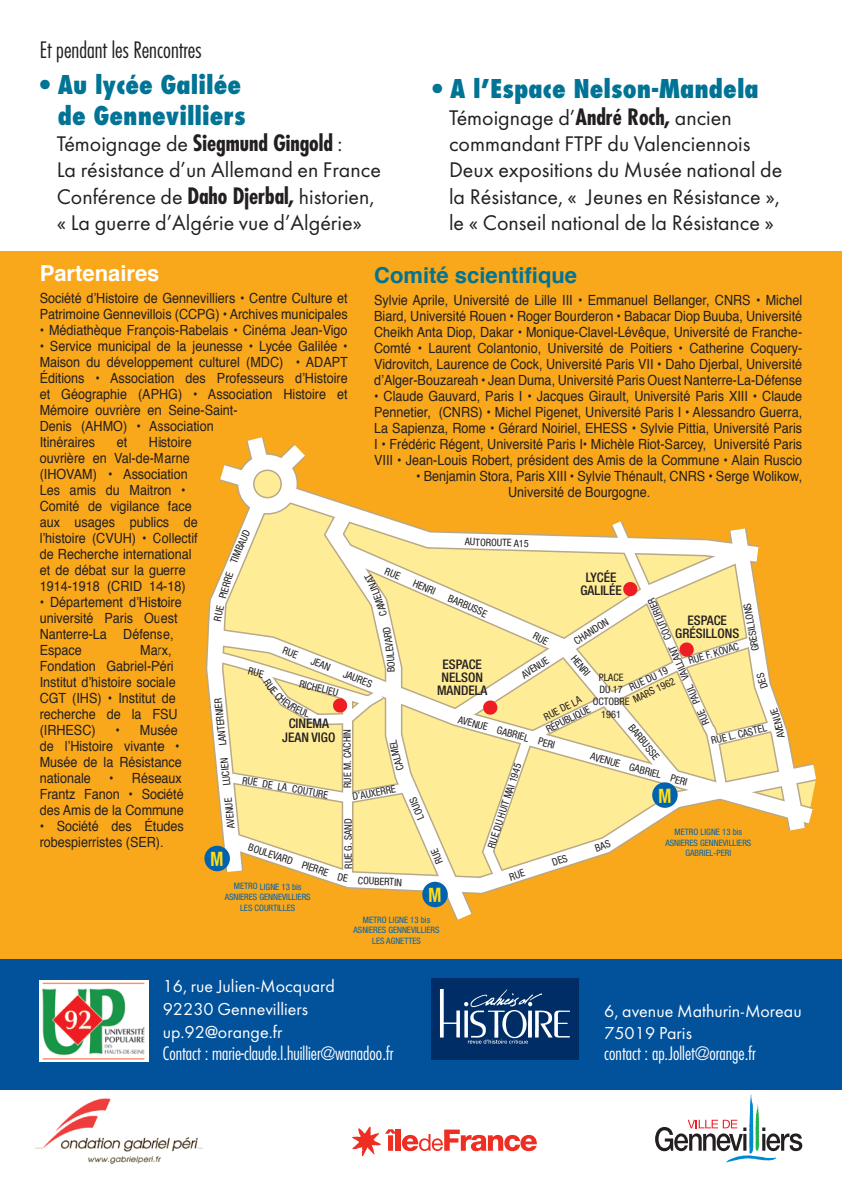
<style>
.page{position:relative;width:842px;height:1191px;background:#fff}
.page>*{position:absolute;margin:0;border:0;box-sizing:border-box;transform-origin:0 0}
.t1{font:800 condensed 25.2px/30.2px "Futura";color:#017394;text-align:right}
.t2{font:22px/26.4px "Futura Book FO";color:#231f20}
.t3{font:700 condensed 22px "Futura";color:#231f20}
.t4{font:300 condensed 22px "Futura";color:#231f20}
.t5{font:700 22px "Helvetica";color:#017394}
.t6{font:700 22px "Helvetica";color:#fff}
.t7{font:18px/22.6px "Futura Book FO";color:#fff}
.t8{font:300 condensed 18px "Futura";color:#fff}
.t9{font:14px/16px "Helvetica";color:#231f20;scale:.9 1}
.t10{font:500 condensed 13.2px/13.2px "Helvetica Neue";color:#231f20;text-align:center}
.t11{font:condensed 10.2px/12.4px "Helvetica Neue";color:#231f20;text-align:center}
.t12{font:condensed 8.8px/10.6px "Helvetica Neue";color:#0163ae;text-align:center}
.s1{font-family:"Futura Book FO";font-weight:400;font-stretch:normal}
.s2{font-family:"Futura";font-weight:700;font-stretch:condensed}
</style>
<div class="page">
<div style="left:0;top:958px;width:842px;height:132px;background:#01519b"></div>
<div style="left:0;top:251px;width:842px;height:707px;background:#f9a71b"></div>
<div style="left:431px;top:978px;width:147px;height:82px;background:#002d66"></div>
<img style="left:440px;top:989px;width:130px;height:55px">
<img style="left:36px;top:1098px;width:167px;height:66px">
<svg style="left:352px;top:1126px;width:44px;height:30px"></svg>
<div style="left:395px;top:1129px;width:6px;height:21px;background:#ee2e22"></div>
<svg style="left:402px;top:1129px;width:135px;height:22px"></svg>
<img style="left:40px;top:980px;width:108px;height:81px">
<svg style="left:655px;top:1094px;width:147px;height:68px"></svg>
<svg style="left:423px;top:900px;width:50px;height:21px"></svg>
<svg style="left:384px;top:881px;width:99px;height:19px"></svg>
<div style="left:422px;top:881px;width:26px;height:26px;background:#0163ae;border-radius:50%"></div>
<svg style="left:418px;top:527px;width:57px;height:354px;background:#fceca7"></svg>
<svg style="left:430px;top:847px;width:13px;height:17px"></svg>
<svg style="left:448px;top:594px;width:17px;height:13px"></svg>
<svg style="left:475px;top:521px;width:342px;height:373px"></svg>
<svg style="left:204px;top:437px;width:214px;height:453px"></svg>
<h2 class="t4" style="left:40px;top:37px;width:163px">Et pendant les Rencontres</h2>
<h1 class="t1" style="left:40px;top:70px;width:208px">• Au lycée Galilée de Gennevilliers</h1>
<h2 class="t3" style="left:57px;top:129px;width:287px"><span class="s1">Témoignage de</span> Siegmund Gingold <span class="s1">:</span></h2>
<h2 class="t2" style="left:57px;top:157px;width:326px">La résistance d’un Allemand en France<br>Conférence de <span class="s2">Daho Djerbal,</span> historien, « La guerre d’Algérie vue d’Algérie»</h2>
<h1 class="t1" style="left:432px;top:74px;width:328px">• A l’Espace Nelson-Mandela</h1>
<h2 class="t2" style="left:449px;top:104px;width:335px">Témoignage d’<span class="s2">André Roch,</span> ancien commandant FTPF du Valenciennois Deux expositions du Musée national de la Résistance, « Jeunes en Résistance », le « Conseil national de la Résistance »</h2>
<h2 class="t6" style="left:40px;top:256px;width:121px">Partenaires</h2>
<p class="t9" style="left:40px;top:290px;width:344px">Société d’Histoire de Gennevilliers • Centre Culture et<br>Patrimoine Gennevillois (CCPG) • Archives municipales</p>
<p class="t9" style="left:40px;top:322px;width:344px">• Médiathèque François-Rabelais • Cinéma Jean-Vigo</p>
<p class="t9" style="left:40px;top:338px;width:344px">• Service municipal de la jeunesse • Lycée Galilée • Maison du développement culturel (MDC) • ADAPT Éditions • Association des Professeurs d’Histoire et Géographie (APHG) • Association Histoire et Mémoire ouvrière en Seine-Saint-<br>Denis (AHMO) • Association<br>Itinéraires</p>
<h2 class="t5" style="left:374px;top:257px;width:204px">Comité scientifique</h2>
<p class="t9" style="left:374px;top:292px;width:477px;text-align:justify">Sylvie Aprile, Université de Lille III • Emmanuel Bellanger, CNRS • Michel Biard, Université Rouen • Roger Bourderon • Babacar Diop Buuba, Université Cheikh Anta Diop, Dakar • Monique-Clavel-Lévêque, Université de Franche-Comté • Laurent Colantonio, Université de Poitiers • Catherine Coquery-Vidrovitch, Laurence de Cock, Université Paris VII • Daho Djerbal, Université d’Alger-Bouzareah • Jean Duma, Université Paris Ouest Nanterre-La-Défense</p>
<p class="t9" style="left:374px;top:388px;width:477px;text-align:justify">• Claude Gauvard, Paris I • Jacques Girault, Université Paris XIII • Claude Pennetier, (CNRS) • Michel Pigenet, Université Paris I • Alessandro Guerra, La Sapienza, Rome • Gérard Noiriel, EHESS • Sylvie Pittia, Université Paris I • Frédéric Régent, Université Paris I• Michèle Riot-Sarcey, Université Paris VIII • Jean-Louis Robert, président des Amis de la Commune • Alain Ruscio</p>
<p class="t9" style="left:508px;top:468px;width:328px;text-indent:-92px">• Benjamin Stora, Paris XIII • Sylvie Thénault, CNRS • Serge Wolikow,<br>Université de Bourgogne.</p>
<p class="t9" style="left:40px;top:434px;width:177px;text-indent:109px">Histoire ouvrière en Val-de-Marne (IHOVAM) • Association<br>Les amis du Maitron •<br>Comité de vigilance face aux usages publics de l’histoire (CVUH) • Collectif de Recherche international et de débat sur la guerre<br>1914-1918 (CRID 14-18)</p>
<p class="t9" style="left:40px;top:594px;width:159px">• Département d’Histoire université Paris Ouest<br>Nanterre-La Défense,<br>Espace</p>
<p class="t9" style="left:117px;top:434px;width:13px">et</p>
<p class="t11" style="left:465px;top:535px;width:66px;rotate:1deg">AUTOROUTE A15</p>
<p class="t10" style="left:580px;top:570px;width:43px">LYCÉE<br>GALILÉE</p>
<p class="t11" style="left:416px;top:577px;width:25px;rotate:23deg">HENRI</p>
<p class="t11" style="left:701px;top:727px;width:139px;rotate:-114deg">RUE PAUL VA LI LANT COUTUR EI R</p>
<p class="t11" style="left:749px;top:652px;width:50px;rotate:-100deg">GRES LI LONS</p>
<p class="t11" style="left:592px;top:750px;width:101px;rotate:15deg">AVENUE GABRIEL PERI</p>
<p class="t11" style="left:466px;top:598px;width:22px;rotate:24deg">BUSS</p>
<p class="t10" style="left:675px;top:613px;width:65px">ESPACE<br>GRÉSILLONS</p>
<p class="t11" style="left:572px;top:637px;width:40px;rotate:-33deg">CHANDON</p>
<p class="t11" style="left:687px;top:655px;width:53px;rotate:-17deg">RUE F. KOVAC</p>
<p class="t9" style="left:40px;top:642px;width:155px;text-indent:100px">Marx,<br>Fondation Gabriel-Péri<br>Institut d’histoire sociale<br>CGT (IHS) • Institut de recherche de la FSU (IRHESC)</p>
<p class="t11" style="left:578px;top:652px;width:25px;rotate:50deg">HENRI</p>
<p class="t11" style="left:519px;top:670px;width:32px;rotate:-33deg">AVENUE</p>
<p class="t11" style="left:314px;top:654px;width:21px;rotate:22deg">JEAN</p>
<p class="t10" style="left:437px;top:657px;width:52px">ESPACE<br>NELSON<br>MANDELA</p>
<p class="t11" style="left:626px;top:682px;width:47px;text-align:left;rotate:-25deg">RUE DU 19<br>MARS 1962</p>
<p class="t11" style="left:346px;top:667px;width:32px;rotate:22deg">JAURES</p>
<p class="t11" style="left:593px;top:671px;width:38px">PLACE<br>DU 17<br>OCTOBRE<br>1961</p>
<p class="t11" style="left:301px;top:677px;width:41px;rotate:14deg">RICHELIEU</p>
<p class="t11" style="left:538px;top:713px;width:50px;rotate:-27deg">RUE DE LA<br>RÉPUBLIQUE</p>
<p class="t11" style="left:225px;top:829px;width:132px;rotate:-96deg">AVENUE LUCIEN LANTERNIER</p>
<p class="t11" style="left:460px;top:713px;width:101px;rotate:15deg">AVENUE GABRIEL PERI</p>
<p class="t10" style="left:282px;top:717px;width:55px">CINEMA<br>JEAN VIGO</p>
<p class="t11" style="left:710px;top:735px;width:58px;rotate:-14deg">RUE L. CASTEL</p>
<p class="t11" style="left:636px;top:722px;width:43px;rotate:51deg">BARBUSSE</p>
<p class="t9" style="left:40px;top:722px;width:159px;text-indent:76px">• Musée de l’Histoire vivante •<br>Musée de la Résistance nationale</p>
<p class="t11" style="left:341px;top:788px;width:61px;rotate:-90deg">RUE M. CACH NI</p>
<p class="t11" style="left:485px;top:845px;width:90px;rotate:-72deg">RUE DU HUIT MAI 1945</p>
<p class="t9" style="left:40px;top:770px;width:161px;text-indent:69px">• Réseaux<br>Frantz Fanon • Société des Amis de la Commune</p>
<p class="t9" style="left:40px;top:819px;width:161px">• Société des Études robespierristes (SER).</p>
<p class="t11" style="left:243px;top:773px;width:89px;rotate:10deg">RUE DE LA COUTURE</p>
<p class="t11" style="left:351px;top:790px;width:45px;rotate:-10deg">D’AUXERRE</p>
<p class="t11" style="left:415px;top:821px;width:24px;rotate:-113deg">LOU SI</p>
<p class="t11" style="left:342px;top:868px;width:51px;rotate:-90deg">RUE G. SAND</p>
<p class="t12" style="left:665px;top:826px;width:88px">METRO LIGNE 13 bis<br>ASNIERES GENNEVILLIERS<br>GABRIEL-PERI</p>
<p class="t11" style="left:251px;top:841px;width:75px;rotate:18deg">BOULEVARD PIER</p>
<p class="t12" style="left:225px;top:881px;width:88px">METRO LIGNE 13 bis<br>ASNIERES GENNEVILLIERS<br>LES COURTILLES</p>
<p class="t11" style="left:363px;top:874px;width:40px;rotate:3deg">OUBERTIN</p>
<p class="t12" style="left:354px;top:914px;width:88px">METRO LIGNE 13 bis<br>ASNIERES GENNEVILLIERS<br>LES AGNETTES</p>
<p class="t7" style="left:163px;top:975px;width:174px">16, rue Julien-Mocquard<br>92230 Gennevilliers up.92@orange.fr</p>
<p class="t8" style="left:163px;top:1042px;width:232px">Contact : marie-claude.l.huillier@wanadoo.fr</p>
<p class="t7" style="left:604px;top:1000px;width:199px;line-height:21.6px">6, avenue Mathurin-Moreau<br>75019 Paris</p>
<p class="t8" style="left:604px;top:1042px;width:153px">contact : ap.Jollet@orange.fr</p>
</div>
